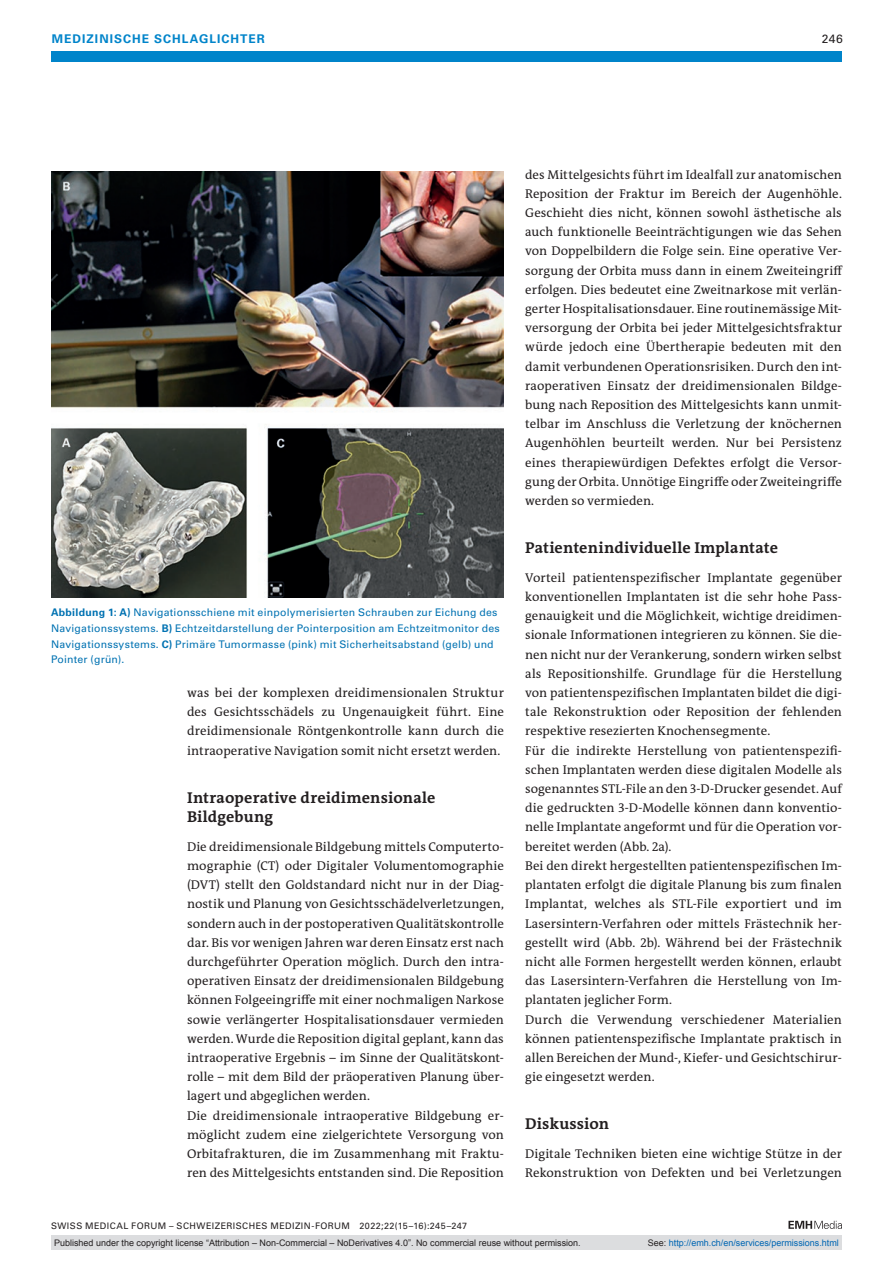
<style>
.page{position:relative;width:893px;height:1263px;background:#fff}
.page>*{position:absolute;margin:0;border:0;box-sizing:border-box;transform-origin:0 0}
.section-h1{font:700 15.75px/19.2px "The Antiqua B W7";letter-spacing:.01em;color:#231f20}
.section-pn{font:12.75px/19.2px "The Antiqua B W5 Plain";letter-spacing:.005em;color:#231f20;text-align:justify}
.ressort{font:700 12px "Univers LT Std";color:#0084ca}
.ressort-2{font:12px "Univers LT Std";color:#231f20}
.fig-caption{font:10.5px/15.8px "Univers LT Std";letter-spacing:.02em;color:#0072b2}
.t1{font:9px "Arial";color:#231f20}
.fusszeile{font:9px "Univers LT Std";letter-spacing:.05em;color:#231f20}
.t2{font:9px "Arial";color:#0066b3}
.s1{font-weight:700}
.s2{color:#231f20}
</style>
<div class="page">
<div style="left:51px;top:51px;width:791px;height:11px;background:#0084ca"></div>
<svg style="left:788px;top:1221px;width:54px;height:8px"></svg>
<img style="left:51px;top:172px;width:453px;height:426px">
<div style="left:51px;top:1235px;width:791px;height:15px;background:#dcdddf"></div>
<p class="ressort" style="left:52px;top:31px;width:21px">MEDIZINISCHE</p>
<p class="ressort" style="left:154px;top:31px;width:19px">SCHLAGLICHTER</p>
<p class="ressort-2" style="left:822px;top:31px;width:23px">246</p>
<p class="fig-caption" style="left:51px;top:604px;width:450px"><span class="s1">ABBILDUNG 1: A)</span> Navigationsschiene mit einpolymerisierten Schrauben zur Eichung des Navigationssystems. <span class="s1">B)</span> Echtzeitdarstellung der Pointerposition am Echtzeitmonitor des Navigationssystems. <span class="s1">C)</span> Primäre Tumormasse (pink) mit Sicherheitsabstand (gelb) und Pointer (grün).</p>
<p class="section-pn" style="left:187px;top:683px;width:318px">was bei der komplexen dreidimensionalen Struktur des Gesichtsschädels zu Ungenauigkeit führt. Eine dreidimensionale Röntgenkontrolle kann durch die intraoperative Navigation somit nicht ersetzt werden.</p>
<p class="section-h1" style="left:187px;top:788px;width:250px">Intraoperative dreidimensionale<br>Bildgebung</p>
<p class="section-pn" style="left:187px;top:837px;width:318px">Die dreidimensionale Bildgebung mittels Computerto&shy;mographie (CT) oder Digitaler Volumentomographie (DVT) stellt den Goldstandard nicht nur in der Diag&shy;nostik und Planung von Gesichtsschädelverletzungen, sondern auch in der postoperativen Qualitätskontrolle dar. Bis vor wenigen Jahren war deren Einsatz erst nach durchgeführter Operation möglich. Durch den intra&shy;operativen Einsatz der dreidimensionalen Bildgebung können Folgeeingriffe mit einer nochmaligen Narkose sowie verlängerter Hospitalisationsdauer vermieden werden. Wurde die Reposition digital geplant, kann das intraoperative Ergebnis – im Sinne der Qualitätskont&shy;rolle – mit dem Bild der präoperativen Planung über&shy;lagert und abgeglichen werden.</p>
<p class="section-pn" style="left:187px;top:1106px;width:318px">Die dreidimensionale intraoperative Bildgebung er&shy;möglicht zudem eine zielgerichtete Versorgung von Orbitafrakturen, die im Zusammenhang mit Fraktu&shy;ren des Mittelgesichts entstanden sind. Die Reposition</p>
<p class="fusszeile" style="left:51px;top:1220px;width:418px">SWISS MEDICAL FORUM – SCHWEIZERISCHES MEDIZIN-FORUM 2022;22(15–16):245–247</p>
<p class="section-pn" style="left:525px;top:165px;width:319px">des Mittelgesichts führt im Idealfall zur anatomischen Reposition der Fraktur im Bereich der Augenhöhle.<br>Geschieht dies nicht, können sowohl ästhetische als auch funktionelle Beeinträchtigungen wie das Sehen von Doppelbildern die Folge sein. Eine operative Ver&shy;sorgung der Orbita muss dann in einem Zweiteingriff erfolgen. Dies bedeutet eine Zweitnarkose mit verlän&shy;gerter Hospitalisationsdauer. Eine routinemässige Mit&shy;versorgung der Orbita bei jeder Mittelgesichtsfraktur würde jedoch eine Übertherapie bedeuten mit den damit verbundenen Operationsrisiken. Durch den int&shy;raoperativen Einsatz der dreidimensionalen Bildge&shy;bung nach Reposition des Mittelgesichts kann unmit&shy;telbar im Anschluss die Verletzung der knöchernen Augenhöhlen beurteilt werden. Nur bei Persistenz eines therapiewürdigen Defektes erfolgt die Versor&shy;gung der Orbita. Unnötige Eingriffe oder Zweiteingriffe werden so vermieden.</p>
<p class="section-h1" style="left:525px;top:538px;width:254px">Patientenindividuelle Implantate</p>
<p class="section-pn" style="left:525px;top:568px;width:318px">Vorteil patientenspezifischer Implantate gegenüber konventionellen Implantaten ist die sehr hohe Pass&shy;genauigkeit und die Möglichkeit, wichtige dreidimen&shy;sionale Informationen integrieren zu können. Sie die&shy;nen nicht nur der Verankerung, sondern wirken selbst als Repositionshilfe. Grundlage für die Herstellung von patientenspezifischen Implantaten bildet die digi&shy;tale Rekonstruktion oder Reposition der fehlenden respektive resezierten Knochensegmente.</p>
<p class="section-pn" style="left:525px;top:741px;width:318px">Für die indirekte Herstellung von patientenspezifi&shy;schen Implantaten werden diese digitalen Modelle als sogenanntes STL-File an den 3-D-Drucker gesendet. Auf die gedruckten 3-D-Modelle können dann konventio&shy;nelle Implantate angeformt und für die Operation vor&shy;bereitet werden (Abb. 2a).</p>
<p class="section-pn" style="left:525px;top:856px;width:318px">Bei den direkt hergestellten patientenspezifischen Im&shy;plantaten erfolgt die digitale Planung bis zum finalen Implantat, welches als STL-File exportiert und im Lasersintern-Verfahren oder mittels Frästechnik her&shy;gestellt wird (Abb. 2b). Während bei der Frästechnik nicht alle Formen hergestellt werden können, erlaubt das Lasersintern-Verfahren die Herstellung von Im&shy;plantaten jeglicher Form.</p>
<p class="section-pn" style="left:525px;top:1010px;width:318px">Durch die Verwendung verschiedener Materialien können patientenspezifische Implantate praktisch in allen Bereichen der Mund-, Kiefer- und Gesichtschirur&shy;gie eingesetzt werden.</p>
<p class="section-h1" style="left:525px;top:1114px;width:86px">Diskussion</p>
<p class="section-pn" style="left:525px;top:1144px;width:318px">Digitale Techniken bieten eine wichtige Stütze in der<br>Rekonstruktion von Defekten und bei Verletzungen</p>
<p class="t1" style="left:54px;top:1237px;width:528px">Published under the copyright license “Attribution – Non-Commercial – NoDerivatives 4.0”. No commercial reuse without permission.</p>
<p class="t2" style="left:648px;top:1237px;width:193px"><span class="s2">See:</span> http://emh.ch/en/services/permissions.html</p>
</div>
